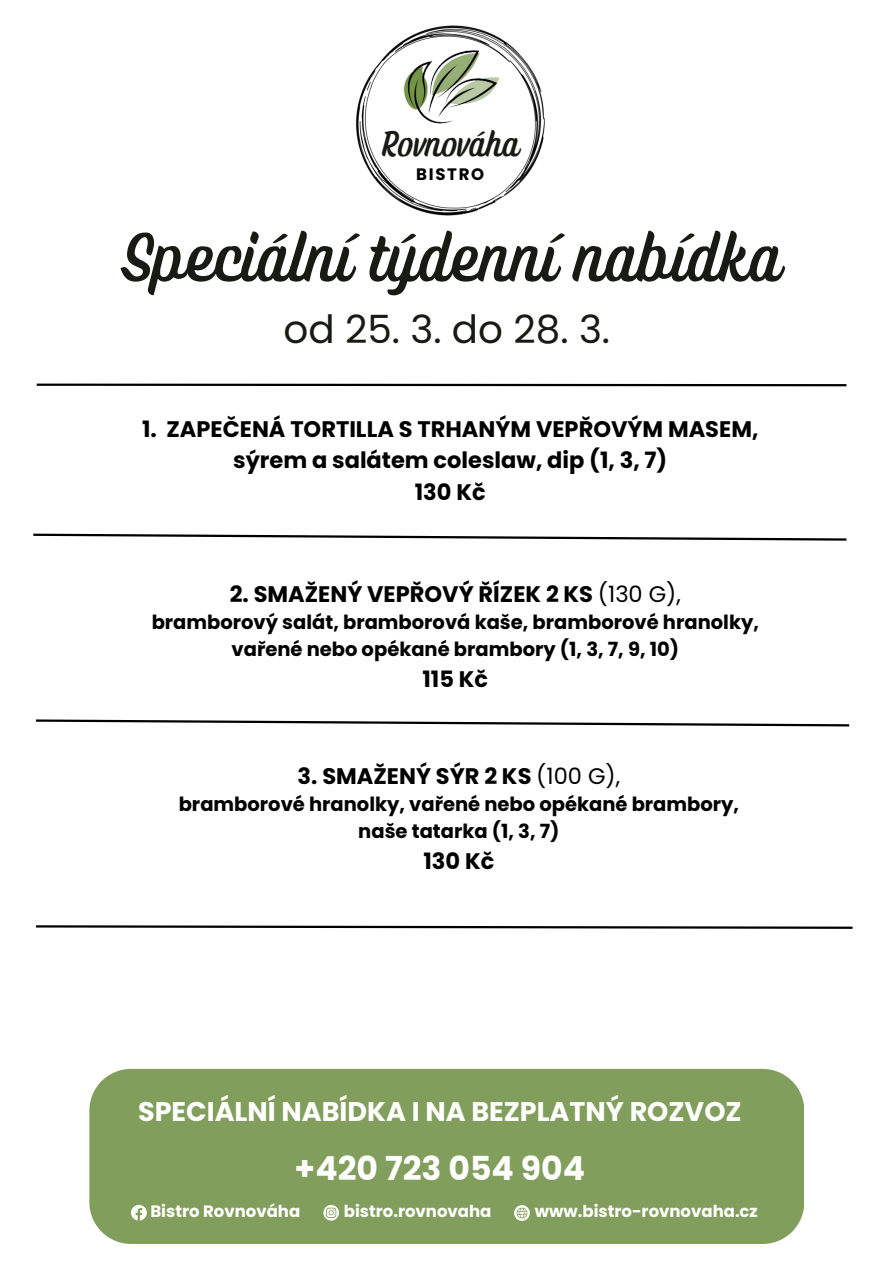
<style>
.page{position:relative;width:894px;height:1264px;background:#fff}
.page>*{position:absolute;margin:0;border:0;box-sizing:border-box;transform-origin:0 0}
.t1{font:66.9px "Ayr Tropika Island Script Casual";color:#181b13}
.t2{font:38.85px "Poppins";color:#181b13}
.t3{font:35.1px "Ayr Tropika Island Script Casual";color:#181b13}
.t4{font:700 33px "Poppins";color:#fff}
.t5{font:700 27px "Poppins";color:#fff}
.t6{font:700 22.5px/31.5px "Poppins";color:#000;text-align:center}
.t7{font:700 19.5px/27px "Poppins";color:#000;text-align:center}
.t8{font:700 16.5px "Poppins";color:#fff}
.t9{font:700 16.5px "Poppins";letter-spacing:.1em;color:#000}
.s1{font-weight:400}
</style>
<div class="page">
<img style="left:355px;top:25px;width:190px;height:191px">
<img style="left:385px;top:36px;width:130px;height:95px">
<svg style="left:36px;top:719px;width:814px;height:8px"></svg>
<div style="left:89px;top:1068px;width:715px;height:175px;background:#829e5c"></div>
<svg style="left:131px;top:1204px;width:16px;height:16px"></svg>
<svg style="left:323px;top:1204px;width:16px;height:16px"></svg>
<svg style="left:514px;top:1205px;width:15px;height:15px"></svg>
<svg style="left:36px;top:925px;width:817px;height:4px"></svg>
<svg style="left:36px;top:383px;width:811px;height:4px"></svg>
<svg style="left:33px;top:533px;width:814px;height:8px"></svg>
<h3 class="t3" style="left:381px;top:121px;width:139px">Rovnováha</h3>
<p class="t9" style="left:416px;top:162px;width:70px">BISTRO</p>
<p class="t1" style="left:122px;top:214px;width:659px">Speciální týdenní nabídka</p>
<p class="t2" style="left:283px;top:302px;width:328px">od 25. 3. do 28. 3.</p>
<p class="t6" style="left:142px;top:413px;width:617px">1. ZAPEČENÁ TORTILLA S TRHANÝM VEPŘOVÝM MASEM, sýrem a salátem coleslaw, dip (1, 3, 7)<br>130 Kč</p>
<p class="t6" style="left:230px;top:578px;width:452px">2. SMAŽENÝ VEPŘOVÝ ŘÍZEK 2 KS <span class="s1">(130 G),</span></p>
<p class="t7" style="left:152px;top:608px;width:608px">bramborový salát, bramborová kaše, bramborové hranolky, vařené nebo opékané brambory (1, 3, 7, 9, 10)</p>
<p class="t6" style="left:422px;top:663px;width:67px">115 Kč</p>
<p class="t6" style="left:297px;top:760px;width:324px">3. SMAŽENÝ SÝR 2 KS <span class="s1">(100 G),</span></p>
<p class="t7" style="left:179px;top:790px;width:561px">bramborové hranolky, vařené nebo opékané brambory, naše tatarka (1, 3, 7)</p>
<p class="t6" style="left:423px;top:845px;width:72px">130 Kč</p>
<h1 class="t5" style="left:138px;top:1092px;width:605px">SPECIÁLNÍ NABÍDKA I NA BEZPLATNÝ ROZVOZ</h1>
<h1 class="t4" style="left:294px;top:1144px;width:292px">+420 723 054 904</h1>
<h2 class="t8" style="left:150px;top:1199px;width:151px">Bistro Rovnováha</h2>
<h3 class="t8" style="left:344px;top:1199px;width:149px">bistro.rovnovaha</h3>
<p class="t8" style="left:535px;top:1199px;width:224px">www.bistro-rovnovaha.cz</p>
</div>
